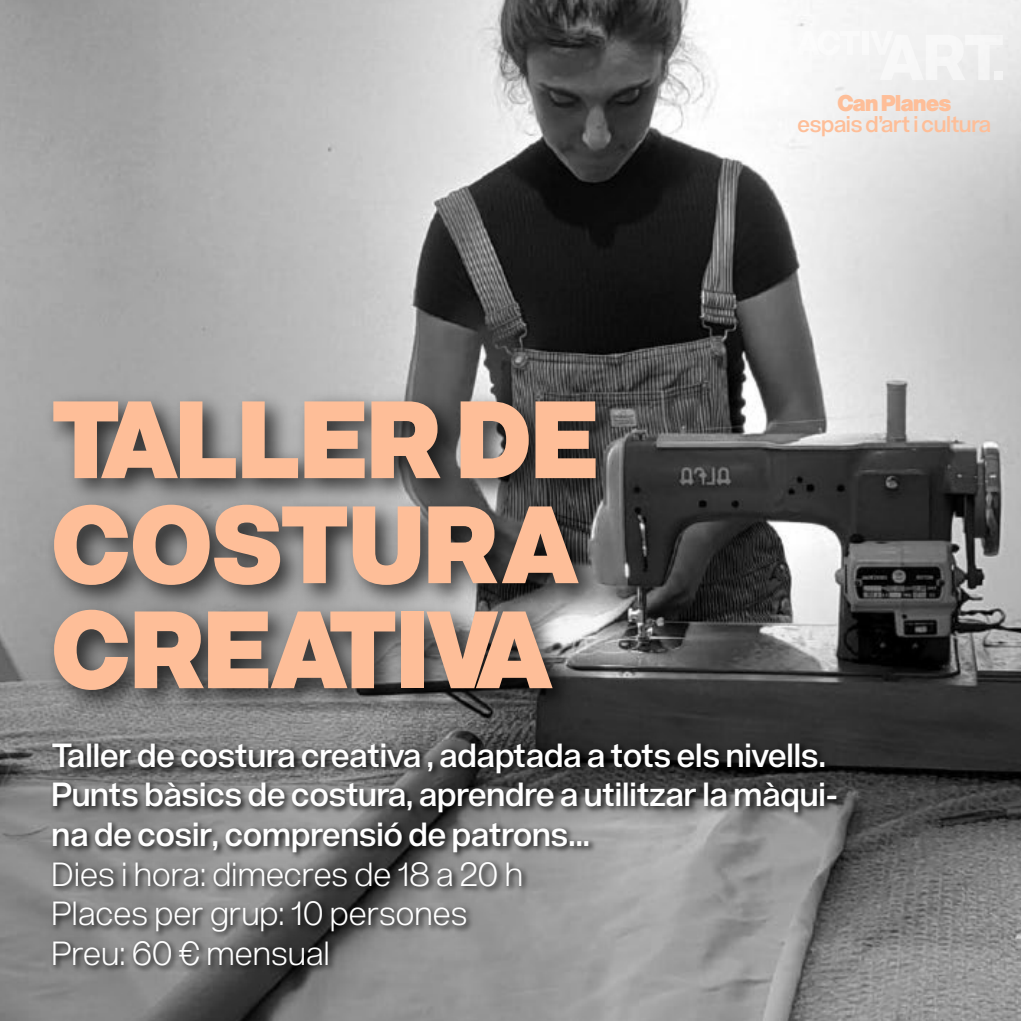
<style>
.page{position:relative;width:1021px;height:1021px;background:#fff}
.page>*{position:absolute;margin:0;border:0;box-sizing:border-box;transform-origin:0 0}
.t1{font:900 108px/105px "Acronym";color:#febe98}
.t2{font:600 33px/39.6px "Acronym";color:#fff}
.t3{font:300 33px/39.6px "Acronym";color:#fff}
.t4{font:600 22.5px "Acronym";letter-spacing:-.015em;color:#febe98}
.t5{font:900 22.5px "Acronym";letter-spacing:-.015em;color:#febe98}
</style>
<div class="page">
<img style="left:0;top:0;width:1020px;height:534px">
<svg style="left:0;top:534px;width:1020px;height:486px;background:#7a7a7a"></svg>
<img style="left:46px;top:966px;width:805px;height:54px">
<svg style="left:796px;top:30px;width:63px;height:25px"></svg>
<div style="left:862px;top:31px;width:6px;height:24px;background:#fff"></div>
<svg style="left:870px;top:31px;width:132px;height:49px"></svg>
<div style="left:994px;top:72px;width:8px;height:8px;background:#f3f3f3"></div>
<img style="left:34px;top:368px;width:926px;height:598px">
<h1 class="t1" style="left:52px;top:381px;width:548px">TALLER DE<br>COSTURA<br>CREATIVA</h1>
<p class="t5" style="left:837px;top:86px;width:115px">Can Planes</p>
<p class="t4" style="left:797px;top:108px;width:195px">espais d’art i cultura</p>
<p class="t2" style="left:52px;top:733px;width:788px">Taller de costura creativa , adaptada a tots els nivells.<br>Punts bàsics de costura, aprendre a utilitzar la màqui&shy;na de cosir, comprensió de patrons...</p>
<p class="t3" style="left:52px;top:852px;width:473px">Dies i hora: dimecres de 18 a 20 h<br>Places per grup: 10 persones<br>Preu: 60 € mensual</p>
</div>
